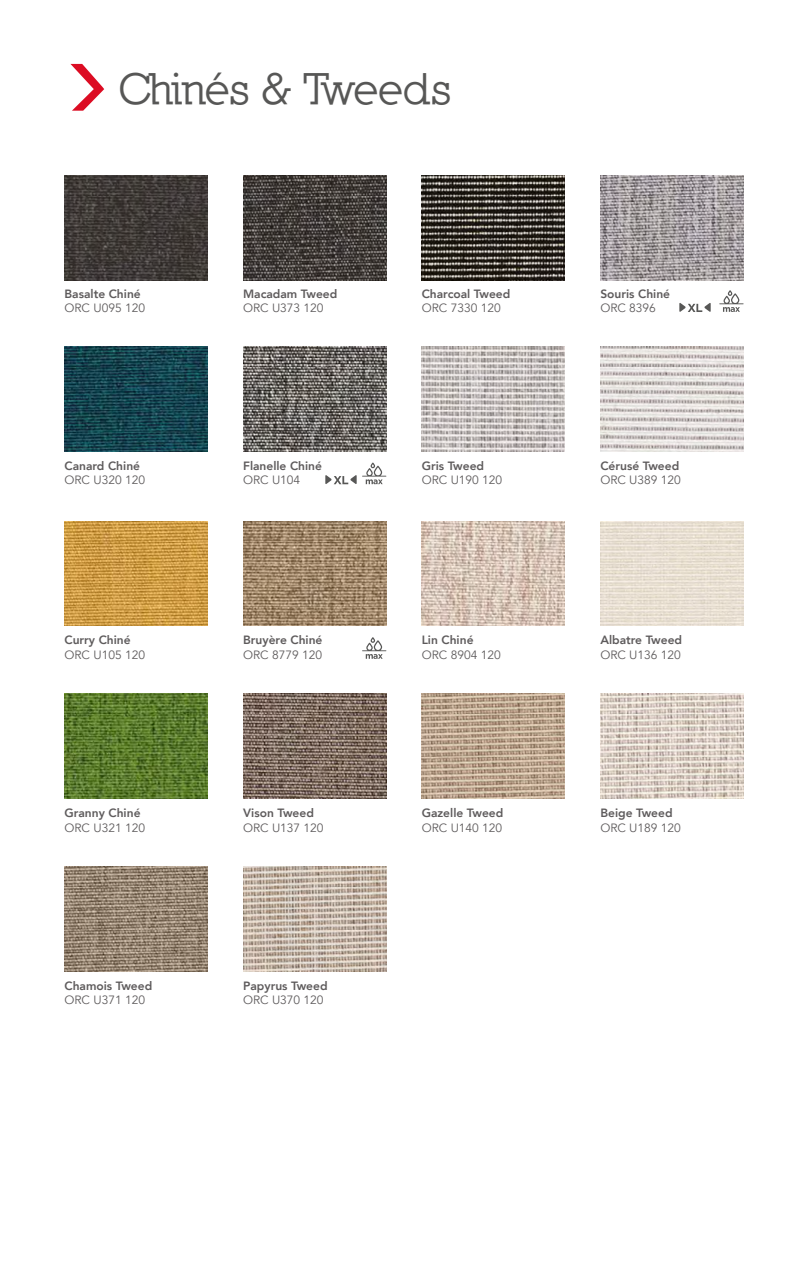
<style>
.page{position:relative;width:808px;height:1263px;background:#fff}
.page>*{position:absolute;margin:0;border:0;box-sizing:border-box;transform-origin:0 0}
.t1{font:700 45px "Nilland";letter-spacing:-.015em;color:#575756}
.t2{font:800 12px "Avenir";color:#5e5b5c}
.t3{font:12px "Avenir";color:#5e5b5c}
</style>
<div class="page">
<svg style="left:70px;top:64px;width:34px;height:47px"></svg>
<svg style="left:679px;top:303px;width:32px;height:9px"></svg>
<svg style="left:719px;top:290px;width:24px;height:22px"></svg>
<svg style="left:362px;top:637px;width:24px;height:22px"></svg>
<img style="left:65px;top:694px;width:143px;height:105px">
<img style="left:65px;top:521px;width:143px;height:105px">
<img style="left:243px;top:694px;width:143px;height:105px">
<img style="left:65px;top:866px;width:143px;height:105px">
<img style="left:243px;top:866px;width:143px;height:105px">
<img style="left:243px;top:521px;width:143px;height:105px">
<img style="left:422px;top:694px;width:143px;height:105px">
<img style="left:422px;top:521px;width:143px;height:105px">
<img style="left:600px;top:694px;width:143px;height:105px">
<img style="left:65px;top:346px;width:143px;height:105px">
<img style="left:243px;top:346px;width:143px;height:105px">
<img style="left:422px;top:346px;width:143px;height:105px">
<img style="left:600px;top:346px;width:143px;height:105px">
<img style="left:600px;top:521px;width:143px;height:105px">
<img style="left:65px;top:175px;width:143px;height:105px">
<img style="left:243px;top:175px;width:143px;height:105px">
<img style="left:422px;top:175px;width:143px;height:105px">
<img style="left:600px;top:175px;width:143px;height:105px">
<svg style="left:325px;top:463px;width:61px;height:21px"></svg>
<h1 class="t1" style="left:118px;top:62px;width:335px">Chinés &amp; Tweeds</h1>
<p class="t2" style="left:65px;top:282px;width:78px">Basalte Chiné</p>
<p class="t3" style="left:65px;top:301px;width:82px">ORC U095 120</p>
<p class="t2" style="left:243px;top:282px;width:96px">Macadam Tweed</p>
<p class="t3" style="left:243px;top:301px;width:82px">ORC U373 120</p>
<p class="t2" style="left:422px;top:282px;width:90px">Charcoal Tweed</p>
<p class="t3" style="left:422px;top:301px;width:80px">ORC 7330 120</p>
<p class="t2" style="left:600px;top:282px;width:71px">Souris Chiné</p>
<p class="t3" style="left:600px;top:301px;width:57px">ORC 8396</p>
<p class="t2" style="left:65px;top:455px;width:77px">Canard Chiné</p>
<p class="t3" style="left:65px;top:473px;width:82px">ORC U320 120</p>
<p class="t2" style="left:243px;top:455px;width:80px">Flanelle Chiné</p>
<p class="t3" style="left:243px;top:473px;width:59px">ORC U104</p>
<p class="t2" style="left:422px;top:455px;width:64px">Gris Tweed</p>
<p class="t3" style="left:422px;top:473px;width:82px">ORC U190 120</p>
<p class="t2" style="left:600px;top:455px;width:80px">Cérusé Tweed</p>
<p class="t3" style="left:600px;top:473px;width:82px">ORC U389 120</p>
<p class="t2" style="left:65px;top:629px;width:68px">Curry Chiné</p>
<p class="t3" style="left:65px;top:648px;width:82px">ORC U105 120</p>
<p class="t2" style="left:243px;top:629px;width:81px">Bruyère Chiné</p>
<p class="t3" style="left:243px;top:648px;width:80px">ORC 8779 120</p>
<p class="t2" style="left:422px;top:629px;width:53px">Lin Chiné</p>
<p class="t3" style="left:422px;top:648px;width:80px">ORC 8904 120</p>
<p class="t2" style="left:600px;top:629px;width:83px">Albatre Tweed</p>
<p class="t3" style="left:600px;top:648px;width:82px">ORC U136 120</p>
<p class="t2" style="left:65px;top:802px;width:78px">Granny Chiné</p>
<p class="t3" style="left:65px;top:820px;width:82px">ORC U321 120</p>
<p class="t2" style="left:243px;top:802px;width:72px">Vison Tweed</p>
<p class="t3" style="left:243px;top:820px;width:82px">ORC U137 120</p>
<p class="t2" style="left:422px;top:802px;width:83px">Gazelle Tweed</p>
<p class="t3" style="left:422px;top:820px;width:82px">ORC U140 120</p>
<p class="t2" style="left:600px;top:802px;width:74px">Beige Tweed</p>
<p class="t3" style="left:600px;top:820px;width:82px">ORC U189 120</p>
<p class="t2" style="left:65px;top:974px;width:89px">Chamois Tweed</p>
<p class="t3" style="left:65px;top:993px;width:82px">ORC U371 120</p>
<p class="t2" style="left:243px;top:974px;width:86px">Papyrus Tweed</p>
<p class="t3" style="left:243px;top:993px;width:82px">ORC U370 120</p>
</div>
